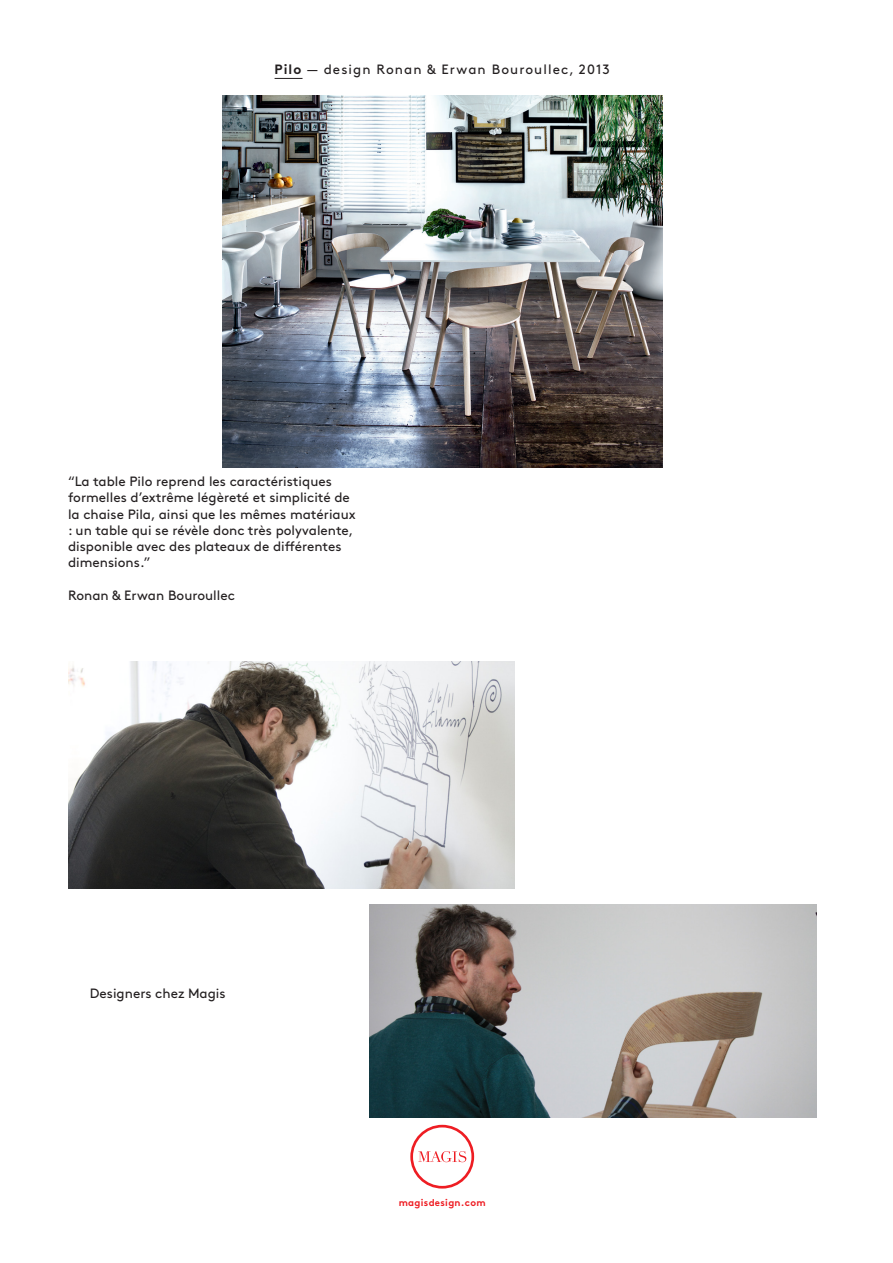
<style>
.page{position:relative;width:893px;height:1263px;background:#fff}
.page>*{position:absolute;margin:0;border:0;box-sizing:border-box;transform-origin:0 0}
.testo_base{font:13.5px/16.2px "Brown Regular Alt";color:#231f20}
.testo_base-2{font:13.5px "Brown Regular Alt";letter-spacing:.08em;color:#231f20}
.t1{font:9.75px "Brown Bold Alt";letter-spacing:.03em;color:#ee1d23}
.s1{font-family:"Brown Bold Alt"}
</style>
<div class="page">
<svg style="left:410px;top:1125px;width:64px;height:63px"></svg>
<svg style="left:275px;top:78px;width:28px;height:1px"></svg>
<img style="left:222px;top:95px;width:440px;height:372px">
<img style="left:370px;top:905px;width:446px;height:212px">
<img style="left:68px;top:661px;width:446px;height:227px">
<p class="testo_base-2" style="left:275px;top:59px;width:337px"><span class="s1">Pilo</span> — design Ronan &amp; Erwan Bouroullec, 2013</p>
<p class="testo_base" style="left:68px;top:472px;width:289px">“La table Pilo reprend les caractéristiques formelles d’extrême légèreté et simplicité de la chaise Pila, ainsi que les mêmes matériaux : un table qui se révèle donc très polyvalente, disponible avec des plateaux de différentes dimensions.”</p>
<p class="testo_base" style="left:68px;top:586px;width:168px">Ronan &amp; Erwan Bouroullec</p>
<p class="testo_base" style="left:90px;top:984px;width:137px">Designers chez Magis</p>
<p class="t1" style="left:399px;top:1195px;width:88px">magisdesign.com</p>
</div>
